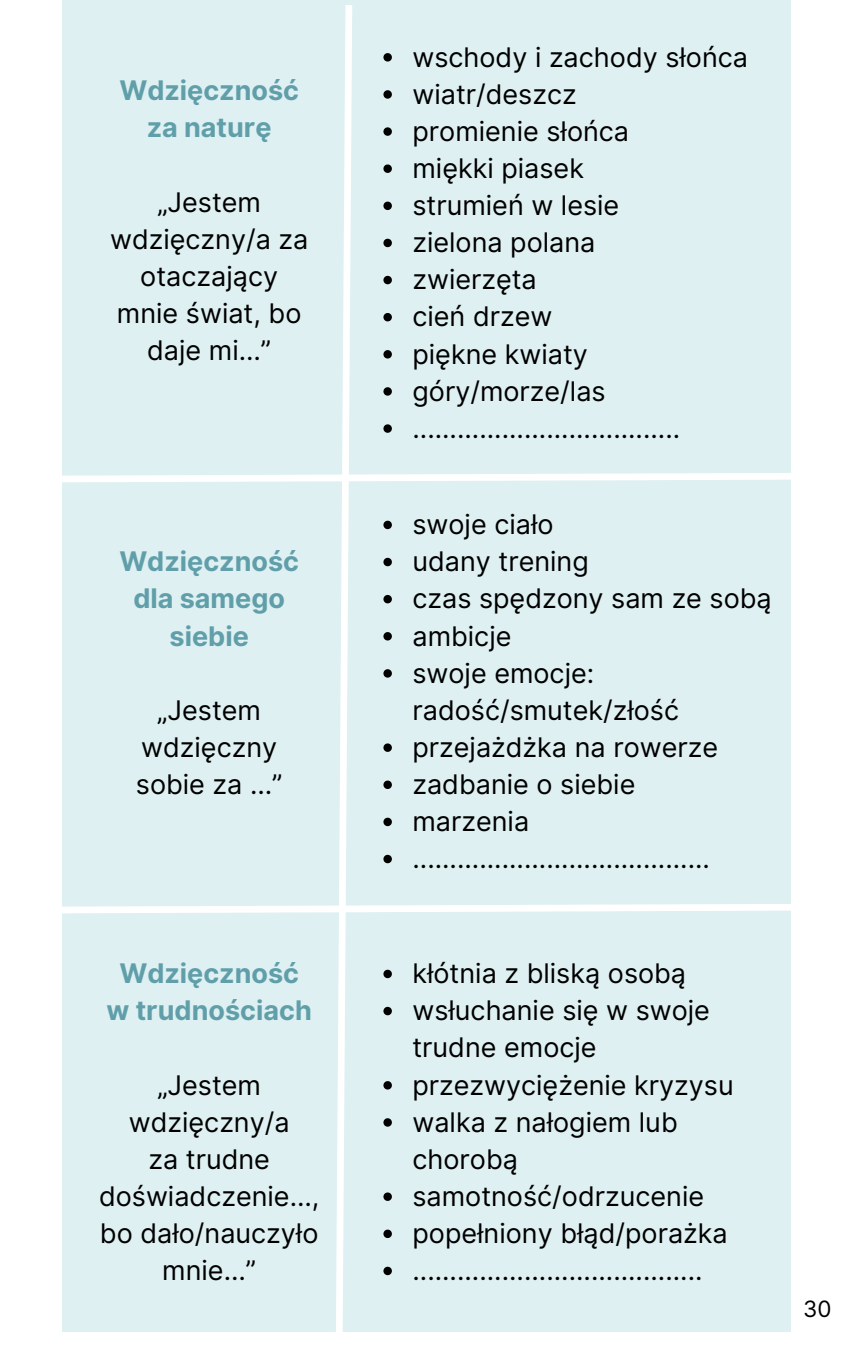
<style>
.page{position:relative;width:864px;height:1350px;background:#fff}
.page>*{position:absolute;margin:0;border:0;box-sizing:border-box;transform-origin:0 0}
.t1{font:27px/37.1px "Inter";color:#000;text-align:center}
.t2{font:700 27px/37.1px "Inter";color:#609fa9;text-align:center}
.t3{font:22.5px "Inter";color:#000}
</style>
<div class="page">
<div style="left:62px;top:0;width:729px;height:1332px;background:#def0f2"></div>
<p class="t2" style="left:119px;top:72px;width:181px">Wdzięczność za naturę</p>
<p class="t1" style="left:110px;top:183px;width:200px">„Jestem wdzięczny/a za otaczający mnie świat, bo daje mi…”</p>
<p class="t2" style="left:119px;top:543px;width:181px">Wdzięczność dla samego siebie</p>
<p class="t1" style="left:136px;top:691px;width:148px">„Jestem wdzięczny sobie za …”</p>
<p class="t2" style="left:107px;top:955px;width:207px">Wdzięczność w trudnościach</p>
<p class="t1" style="left:99px;top:1066px;width:222px">„Jestem wdzięczny/a<br>za trudne doświadczenie…, bo dało/nauczyło mnie…”</p>
<p class="t1" style="left:412px;top:38px;width:337px;text-align:left">wschody i zachody słońca wiatr/deszcz<br>promienie słońca<br>miękki piasek<br>strumień w lesie<br>zielona polana<br>zwierzęta<br>cień drzew<br>piękne kwiaty góry/morze/las ....................................</p>
<p class="t1" style="left:412px;top:506px;width:361px;text-align:left">swoje ciało<br>udany trening<br>czas spędzony sam ze sobą ambicje<br>swoje emocje: radość/smutek/złość przejażdżka na rowerze zadbanie o siebie<br>marzenia ........................................</p>
<p class="t1" style="left:412px;top:955px;width:323px;text-align:left">kłótnia z bliską osobą wsłuchanie się w swoje trudne emocje przezwyciężenie kryzysu walka z nałogiem lub chorobą samotność/odrzucenie popełniony błąd/porażka .......................................</p>
<p class="t3" style="left:803px;top:1295px;width:30px">30</p>
</div>
